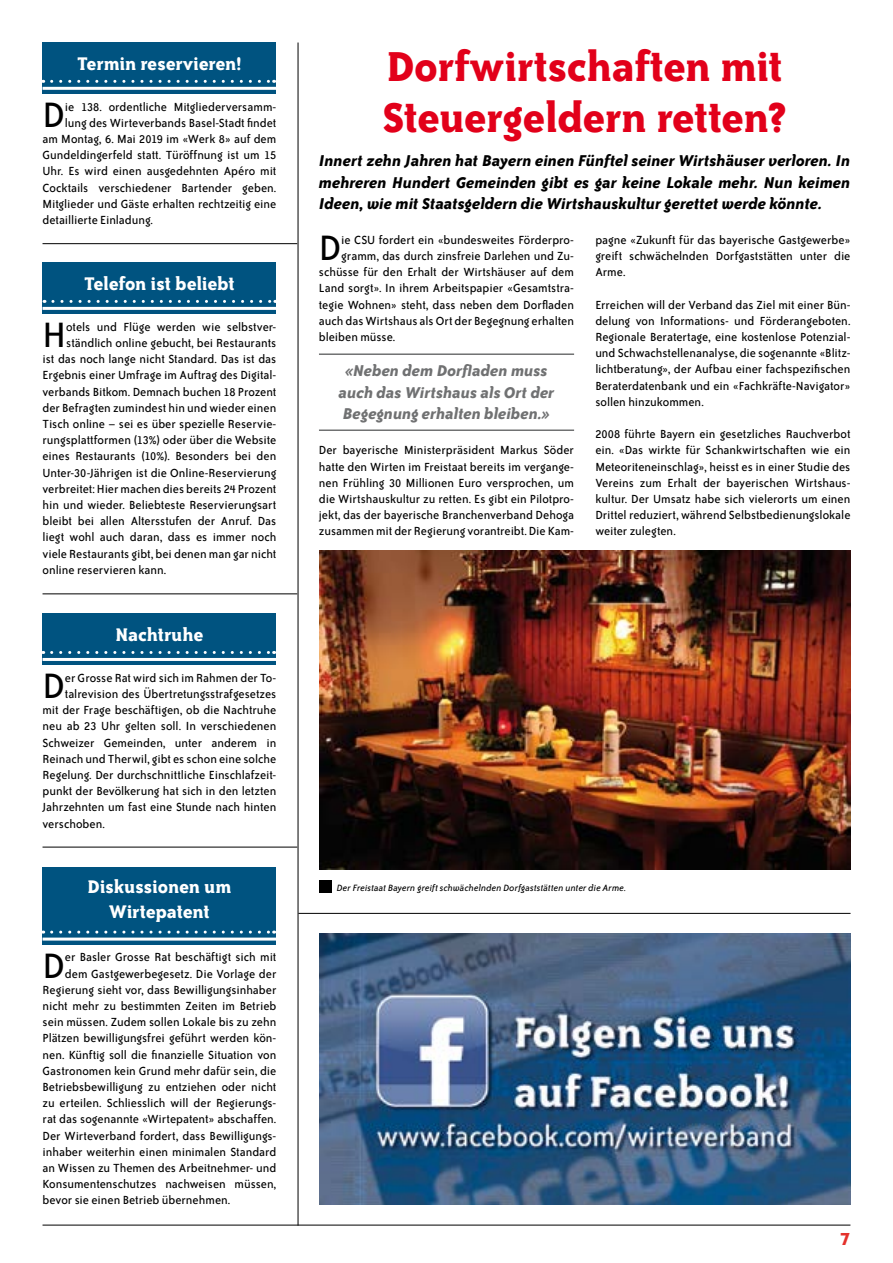
<style>
.page{position:relative;width:893px;height:1263px;background:#fff}
.page>*{position:absolute;margin:0;border:0;box-sizing:border-box;transform-origin:0 0}
.t1{font:700 48px/51px "Bailey Quad ITC";letter-spacing:-.01em;color:#e2001a}
.t2{font:40.5px "Bailey Sans ITC";color:#000}
.t3{font:700 21px/25.2px "Bailey Quad ITC";letter-spacing:-.01em;color:#fff;text-align:center}
.t4{font:700 21px "Bailey Sans ITC";color:#e4312b}
.t5{font:italic 700 18px/21.6px "Bailey Sans ITC";letter-spacing:-.01em;color:#000;text-align:justify}
.t6{font:italic 700 18px/21.6px "Bailey Sans ITC";letter-spacing:-.01em;color:#707172;text-align:center}
.t7{font:13.5px/16.2px "Bailey Sans ITC";letter-spacing:-.005em;color:#000;text-align:justify}
.t8{font:italic 10.5px "Bailey Sans ITC";letter-spacing:.005em;color:#000}
</style>
<div class="page">
<hr style="left:43px;top:1225px;width:807px;height:1px;background:#000">
<hr style="left:298px;top:43px;width:1px;height:1182px;background:#000">
<div style="left:43px;top:43px;width:233px;height:51px;background:#005380"></div>
<div style="left:43px;top:867px;width:233px;height:77px;background:#005380"></div>
<div style="left:43px;top:614px;width:233px;height:51px;background:#005380"></div>
<div style="left:43px;top:263px;width:233px;height:51px;background:#005380"></div>
<svg style="left:52px;top:80px;width:223px;height:3px"></svg>
<svg style="left:52px;top:930px;width:223px;height:3px"></svg>
<svg style="left:52px;top:651px;width:223px;height:3px"></svg>
<svg style="left:53px;top:300px;width:223px;height:3px"></svg>
<hr style="left:43px;top:87px;width:233px;height:3px;background:#fff">
<hr style="left:43px;top:937px;width:233px;height:3px;background:#fff">
<hr style="left:43px;top:658px;width:233px;height:3px;background:#fff">
<hr style="left:43px;top:307px;width:233px;height:3px;background:#fff">
<hr style="left:43px;top:593px;width:254px;height:1px;background:#000">
<hr style="left:43px;top:243px;width:254px;height:1px;background:#000">
<hr style="left:43px;top:847px;width:254px;height:1px;background:#000">
<hr style="left:298px;top:913px;width:552px;height:1px;background:#000">
<hr style="left:319px;top:353px;width:255px;height:2px;background:#707172">
<hr style="left:319px;top:429px;width:255px;height:2px;background:#707172">
<div style="left:319px;top:881px;width:12px;height:12px;background:#000"></div>
<img style="left:319px;top:551px;width:531px;height:319px">
<img style="left:320px;top:933px;width:530px;height:271px">
<h3 class="t3" style="left:77px;top:51px;width:166px">Termin reservieren!</h3>
<h2 class="t2" style="left:43px;top:93px;width:24px">D</h2>
<p class="t7" style="left:65px;top:99px;width:213px">ie 138. ordentliche Mitgliederversamm-</p>
<p class="t7" style="left:65px;top:115px;width:213px">lung des Wirteverbands Basel-Stadt findet</p>
<p class="t7" style="left:43px;top:131px;width:235px">am Montag, 6. Mai 2019 im «Werk 8» auf dem</p>
<p class="t7" style="left:43px;top:147px;width:235px">Gundeldingerfeld statt. Türöffnung ist um 15</p>
<p class="t7" style="left:43px;top:163px;width:235px">Uhr. Es wird einen ausgedehnten Apéro mit</p>
<p class="t7" style="left:43px;top:180px;width:235px">Cocktails verschiedener Bartender geben.</p>
<p class="t7" style="left:43px;top:196px;width:235px">Mitglieder und Gäste erhalten rechtzeitig eine</p>
<p class="t7" style="left:43px;top:212px;width:112px">detaillierte Einladung.</p>
<h3 class="t3" style="left:84px;top:271px;width:152px">Telefon ist beliebt</h3>
<h2 class="t2" style="left:43px;top:313px;width:25px">H</h2>
<p class="t7" style="left:66px;top:319px;width:212px">otels und Flüge werden wie selbstver-</p>
<p class="t7" style="left:66px;top:335px;width:212px">ständlich online gebucht, bei Restaurants</p>
<p class="t7" style="left:43px;top:351px;width:235px">ist das noch lange nicht Standard. Das ist das</p>
<p class="t7" style="left:43px;top:367px;width:235px">Ergebnis einer Umfrage im Auftrag des Digital-</p>
<p class="t7" style="left:43px;top:384px;width:235px">verbands Bitkom. Demnach buchen 18 Prozent</p>
<p class="t7" style="left:43px;top:400px;width:235px">der Befragten zumindest hin und wieder einen</p>
<p class="t7" style="left:43px;top:416px;width:235px">Tisch online – sei es über spezielle Reservie-</p>
<p class="t7" style="left:43px;top:432px;width:235px">rungsplattformen (13%) oder über die Website</p>
<p class="t7" style="left:43px;top:448px;width:235px">eines Restaurants (10%). Besonders bei den</p>
<p class="t7" style="left:43px;top:465px;width:235px">Unter-30-Jährigen ist die Online-Reservierung</p>
<p class="t7" style="left:43px;top:481px;width:235px">verbreitet: Hier machen dies bereits 24 Prozent</p>
<p class="t7" style="left:43px;top:497px;width:235px">hin und wieder. Beliebteste Reservierungsart</p>
<p class="t7" style="left:43px;top:513px;width:235px">bleibt bei allen Altersstufen der Anruf. Das</p>
<p class="t7" style="left:43px;top:529px;width:235px">liegt wohl auch daran, dass es immer noch</p>
<p class="t7" style="left:43px;top:546px;width:235px">viele Restaurants gibt, bei denen man gar nicht</p>
<p class="t7" style="left:43px;top:562px;width:125px">online reservieren kann.</p>
<h3 class="t3" style="left:116px;top:622px;width:89px">Nachtruhe</h3>
<h2 class="t2" style="left:43px;top:664px;width:24px">D</h2>
<p class="t7" style="left:65px;top:670px;width:213px">er Grosse Rat wird sich im Rahmen der To-</p>
<p class="t7" style="left:65px;top:686px;width:213px">talrevision des Übertretungsstrafgesetzes</p>
<p class="t7" style="left:43px;top:702px;width:235px">mit der Frage beschäftigen, ob die Nachtruhe</p>
<p class="t7" style="left:43px;top:718px;width:235px">neu ab 23 Uhr gelten soll. In verschiedenen</p>
<p class="t7" style="left:43px;top:735px;width:235px">Schweizer Gemeinden, unter anderem in</p>
<p class="t7" style="left:43px;top:751px;width:235px">Reinach und Therwil, gibt es schon eine solche</p>
<p class="t7" style="left:43px;top:767px;width:235px">Regelung. Der durchschnittliche Einschlafzeit-</p>
<p class="t7" style="left:43px;top:783px;width:235px">punkt der Bevölkerung hat sich in den letzten</p>
<p class="t7" style="left:43px;top:799px;width:235px">Jahrzehnten um fast eine Stunde nach hinten</p>
<p class="t7" style="left:43px;top:816px;width:64px">verschoben.</p>
<h3 class="t3" style="left:88px;top:873px;width:145px">Diskussionen um<br>Wirtepatent</h3>
<h2 class="t2" style="left:43px;top:944px;width:24px">D</h2>
<p class="t7" style="left:65px;top:949px;width:213px">er Basler Grosse Rat beschäftigt sich mit</p>
<p class="t7" style="left:65px;top:966px;width:213px">dem Gastgewerbegesetz. Die Vorlage der</p>
<p class="t7" style="left:43px;top:982px;width:235px">Regierung sieht vor, dass Bewilligungsinhaber</p>
<p class="t7" style="left:43px;top:998px;width:235px">nicht mehr zu bestimmten Zeiten im Betrieb</p>
<p class="t7" style="left:43px;top:1014px;width:235px">sein müssen. Zudem sollen Lokale bis zu zehn</p>
<p class="t7" style="left:43px;top:1030px;width:235px">Plätzen bewilligungsfrei geführt werden kön-</p>
<p class="t7" style="left:43px;top:1047px;width:235px">nen. Künftig soll die finanzielle Situation von</p>
<p class="t7" style="left:43px;top:1063px;width:235px">Gastronomen kein Grund mehr dafür sein, die</p>
<p class="t7" style="left:43px;top:1079px;width:235px">Betriebsbewilligung zu entziehen oder nicht</p>
<p class="t7" style="left:43px;top:1095px;width:235px">zu erteilen. Schliesslich will der Regierungs-</p>
<p class="t7" style="left:43px;top:1111px;width:235px">rat das sogenannte «Wirtepatent» abschaffen.</p>
<p class="t7" style="left:43px;top:1128px;width:235px">Der Wirteverband fordert, dass Bewilligungs-</p>
<p class="t7" style="left:43px;top:1144px;width:235px">inhaber weiterhin einen minimalen Standard</p>
<p class="t7" style="left:43px;top:1160px;width:235px">an Wissen zu Themen des Arbeitnehmer- und</p>
<p class="t7" style="left:43px;top:1176px;width:235px">Konsumentenschutzes nachweisen müssen,</p>
<p class="t7" style="left:43px;top:1192px;width:189px">bevor sie einen Betrieb übernehmen.</p>
<h1 class="t1" style="left:383px;top:40px;width:406px">Dorfwirtschaften mit<br>Steuergeldern retten?</h1>
<h3 class="t5" style="left:319px;top:150px;width:533px">Innert zehn Jahren hat Bayern einen Fünftel seiner Wirtshäuser verloren. In mehreren Hundert Gemeinden gibt es gar keine Lokale mehr. Nun keimen Ideen, wie mit Staatsgeldern die Wirtshauskultur gerettet werde könnte.</h3>
<h2 class="t2" style="left:319px;top:226px;width:24px">D</h2>
<p class="t7" style="left:341px;top:232px;width:234px">ie CSU fordert ein «bundesweites Förderpro-</p>
<p class="t7" style="left:341px;top:248px;width:234px">gramm, das durch zinsfreie Darlehen und Zu-</p>
<p class="t7" style="left:319px;top:264px;width:257px">schüsse für den Erhalt der Wirtshäuser auf dem</p>
<p class="t7" style="left:319px;top:280px;width:257px">Land sorgt». In ihrem Arbeitspapier «Gesamtstra-</p>
<p class="t7" style="left:319px;top:297px;width:257px">tegie Wohnen» steht, dass neben dem Dorfladen</p>
<p class="t7" style="left:319px;top:313px;width:257px">auch das Wirtshaus als Ort der Begegnung erhalten</p>
<p class="t7" style="left:319px;top:329px;width:78px">bleiben müsse.</p>
<h3 class="t6" style="left:339px;top:360px;width:217px">«Neben dem Dorfladen muss auch das Wirtshaus als Ort der<br>Begegnung erhalten bleiben.»</h3>
<p class="t7" style="left:319px;top:442px;width:257px">Der bayerische Ministerpräsident Markus Söder hatte den Wirten im Freistaat bereits im vergange&shy;nen Frühling 30 Millionen Euro versprochen, um die Wirtshauskultur zu retten. Es gibt ein Pilotpro&shy;jekt, das der bayerische Branchenverband Dehoga zusammen mit der Regierung vorantreibt. Die Kam-</p>
<p class="t7" style="left:595px;top:232px;width:257px">pagne «Zukunft für das bayerische Gastgewerbe» greift schwächelnden Dorfgaststätten unter die Arme.</p>
<p class="t7" style="left:595px;top:297px;width:257px">Erreichen will der Verband das Ziel mit einer Bün&shy;delung von Informations- und Förderangeboten.<br>Regionale Beratertage, eine kostenlose Potenzial&shy;und Schwachstellenanalyse, die sogenannte «Blitz&shy;lichtberatung», der Aufbau einer fachspezifischen Beraterdatenbank und ein «Fachkräfte-Navigator» sollen hinzukommen.</p>
<p class="t7" style="left:595px;top:426px;width:257px">2008 führte Bayern ein gesetzliches Rauchverbot ein. «Das wirkte für Schankwirtschaften wie ein Meteoriteneinschlag», heisst es in einer Studie des Vereins zum Erhalt der bayerischen Wirtshaus&shy;kultur. Der Umsatz habe sich vielerorts um einen Drittel reduziert, während Selbstbedienungslokale weiter zulegten.</p>
<p class="t8" style="left:337px;top:882px;width:291px">Der Freistaat Bayern greift schwächelnden Dorfgaststätten unter die Arme.</p>
<h3 class="t4" style="left:840px;top:1228px;width:12px">7</h3>
</div>
